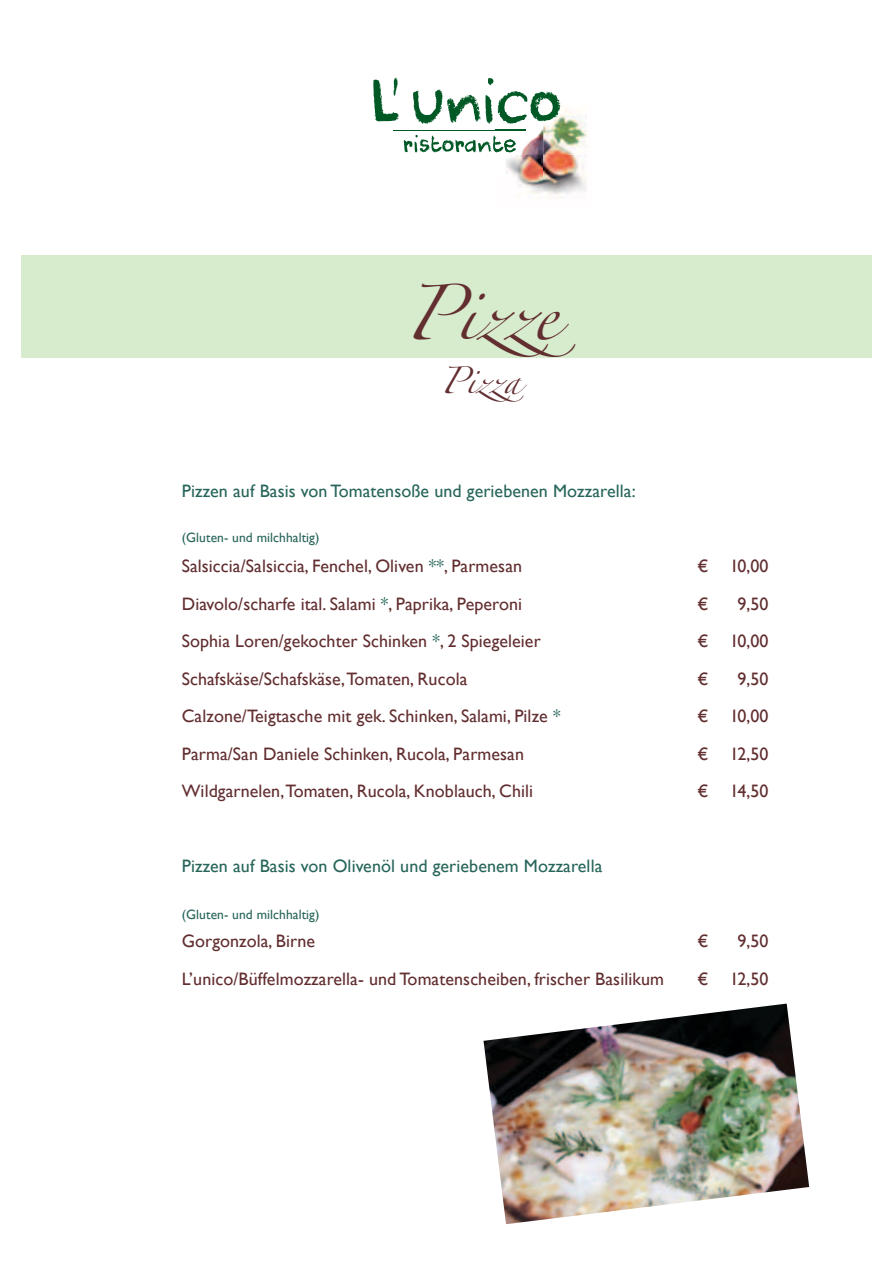
<style>
.page{position:relative;width:893px;height:1263px;background:#fff}
.page>*{position:absolute;margin:0;border:0;box-sizing:border-box;transform-origin:0 0}
.t1{font:49.5px "Zapfino";color:#622e30}
.t2{font:24px "Zapfino";color:#622e30}
.t3{font:18px "Gill Sans";letter-spacing:.005em;color:#622e30}
.t4{font:18px "Gill Sans";letter-spacing:.005em;color:#27655a}
.t5{font:13.5px "Gill Sans";letter-spacing:.005em;color:#27655a}
.s1{color:#27655a}
</style>
<div class="page">
<img style="left:483px;top:1003px;width:326px;height:221px">
<div style="left:21px;top:255px;width:851px;height:102px;background:#d7ebcd"></div>
<svg style="left:373px;top:78px;width:26px;height:43px"></svg>
<svg style="left:413px;top:78px;width:147px;height:46px"></svg>
<svg style="left:404px;top:135px;width:100px;height:18px"></svg>
<hr style="left:394px;top:130px;width:132px;height:1px;background:#005825">
<img style="left:526px;top:105px;width:4px;height:13px">
<img style="left:543px;top:105px;width:44px;height:51px">
<img style="left:506px;top:156px;width:80px;height:42px">
<img style="left:498px;top:105px;width:28px;height:19px">
<img style="left:530px;top:105px;width:30px;height:16px">
<img style="left:495px;top:137px;width:7px;height:15px">
<img style="left:504px;top:139px;width:12px;height:14px">
<h1 class="t1" style="left:404px;top:293px;width:175px">P i zze</h1>
<h2 class="t2" style="left:440px;top:371px;width:86px">P i zza</h2>
<p class="t4" style="left:182px;top:480px;width:455px">Pizzen auf Basis von Tomatensoße und geriebenen Mozzarella:</p>
<p class="t5" style="left:182px;top:529px;width:139px">(Gluten- und milchhaltig)</p>
<p class="t3" style="left:182px;top:555px;width:342px">Salsiccia/Salsiccia, Fenchel, Oliven <span class="s1">**</span>, Parmesan</p>
<p class="t3" style="left:697px;top:555px;width:73px">€ 10,00</p>
<p class="t3" style="left:182px;top:593px;width:342px">Diavolo/scharfe ital. Salami <span class="s1">*</span>, Paprika, Peperoni</p>
<p class="t3" style="left:697px;top:593px;width:12px">€</p>
<p class="t3" style="left:737px;top:593px;width:33px">9,50</p>
<p class="t3" style="left:182px;top:630px;width:360px">Sophia Loren/gekochter Schinken <span class="s1">*</span>, 2 Spiegeleier</p>
<p class="t3" style="left:697px;top:630px;width:73px">€ 10,00</p>
<p class="t3" style="left:182px;top:668px;width:287px">Schafskäse/Schafskäse, Tomaten, Rucola</p>
<p class="t3" style="left:697px;top:668px;width:12px">€</p>
<p class="t3" style="left:737px;top:668px;width:33px">9,50</p>
<p class="t3" style="left:182px;top:705px;width:380px">Calzone/Teigtasche mit gek. Schinken, Salami, Pilze <span class="s1">*</span></p>
<p class="t3" style="left:697px;top:705px;width:73px">€ 10,00</p>
<p class="t3" style="left:182px;top:743px;width:344px">Parma/San Daniele Schinken, Rucola, Parmesan</p>
<p class="t3" style="left:697px;top:743px;width:73px">€ 12,50</p>
<p class="t3" style="left:182px;top:780px;width:353px">Wildgarnelen, Tomaten, Rucola, Knoblauch, Chili</p>
<p class="t3" style="left:697px;top:780px;width:73px">€ 14,50</p>
<p class="t4" style="left:182px;top:855px;width:422px">Pizzen auf Basis von Olivenöl und geriebenem Mozzarella</p>
<p class="t5" style="left:182px;top:907px;width:139px">(Gluten- und milchhaltig)</p>
<p class="t3" style="left:182px;top:930px;width:135px">Gorgonzola, Birne</p>
<p class="t3" style="left:697px;top:930px;width:12px">€</p>
<p class="t3" style="left:737px;top:930px;width:33px">9,50</p>
<p class="t3" style="left:182px;top:968px;width:484px">L’unico/Büffelmozzarella- und Tomatenscheiben, frischer Basilikum</p>
<p class="t3" style="left:697px;top:968px;width:73px">€ 12,50</p>
</div>
